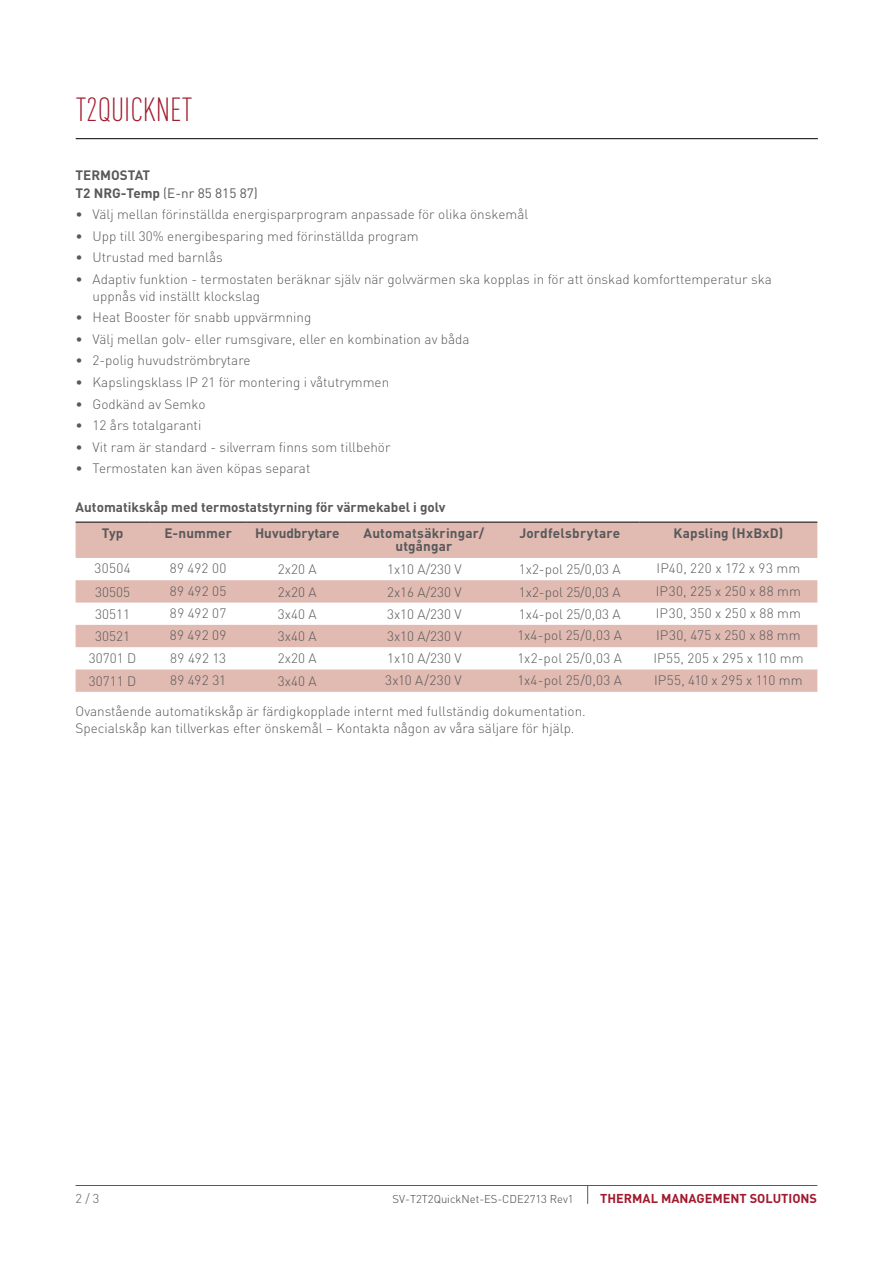
<style>
.page{position:relative;width:893px;height:1263px;background:#fff}
.page>*{position:absolute;margin:0;border:0;box-sizing:border-box;transform-origin:0 0}
.t1{font:300 33px "DIN Cond";color:#a21a2d}
.t2{font:300 13.5px/17.2px "DIN Pro";color:#58595b}
.t3{font:700 13.5px/17.2px "DIN Pro";color:#58595b}
.t4{font:300 13.5px "DIN Pro";letter-spacing:.02em;color:#58595b}
.t5{font:300 13.5px "DIN Pro";letter-spacing:.03em;color:#58595b}
.t6{font:300 13.5px "DIN Pro";letter-spacing:.025em;color:#58595b}
.t7{font:700 12.75px "DIN Pro";color:#a21a2d}
.t8{font:300 12.75px "DIN Pro";color:#58595b}
.t9{font:300 11.25px "DIN Pro";color:#414042}
.s1{font-weight:400}
</style>
<div class="page">
<hr style="left:76px;top:1185px;width:741px;height:1px;background:#58595b">
<svg style="left:587px;top:1186px;width:1px;height:18px"></svg>
<hr style="left:76px;top:138px;width:742px;height:1px;background:#000">
<svg style="left:76px;top:523px;width:741px;height:169px;fill:#e1bab1"></svg>
<hr style="left:76px;top:522px;width:74px;height:1px;background:#000">
<hr style="left:150px;top:522px;width:97px;height:1px;background:#000">
<hr style="left:247px;top:522px;width:101px;height:1px;background:#000">
<hr style="left:348px;top:522px;width:152px;height:1px;background:#000">
<hr style="left:500px;top:522px;width:139px;height:1px;background:#000">
<hr style="left:639px;top:522px;width:178px;height:1px;background:#000">
<h1 class="t1" style="left:76px;top:91px;width:117px">T2QUICKNET</h1>
<p class="t3" style="left:76px;top:166px;width:184px">TERMOSTAT<br>T2 NRG-Temp <span class="s1">(E-nr 85 815 87)</span></p>
<p class="t2" style="left:76px;top:205px;width:454px">• Välj mellan förinställda energisparprogram anpassade för olika önskemål</p>
<p class="t2" style="left:76px;top:227px;width:345px">• Upp till 30% energibesparing med förinställda program</p>
<p class="t2" style="left:76px;top:248px;width:149px">• Utrustad med barnlås</p>
<p class="t2" style="left:93px;top:270px;width:681px;text-indent:-17px">• Adaptiv funktion - termostaten beräknar själv när golvvärmen ska kopplas in för att önskad komforttemperatur ska uppnås vid inställt klockslag</p>
<p class="t2" style="left:76px;top:308px;width:237px">• Heat Booster för snabb uppvärmning</p>
<p class="t2" style="left:76px;top:330px;width:396px">• Välj mellan golv- eller rumsgivare, eller en kombination av båda</p>
<p class="t2" style="left:76px;top:351px;width:176px">• 2-polig huvudströmbrytare</p>
<p class="t2" style="left:76px;top:373px;width:315px">• Kapslingsklass IP 21 för montering i våtutrymmen</p>
<p class="t2" style="left:76px;top:394px;width:131px">• Godkänd av Semko</p>
<p class="t2" style="left:76px;top:416px;width:127px">• 12 års totalgaranti</p>
<p class="t2" style="left:76px;top:437px;width:316px">• Vit ram är standard - silverram finns som tillbehör</p>
<p class="t2" style="left:76px;top:459px;width:236px">• Termostaten kan även köpas separat</p>
<p class="t3" style="left:102px;top:493px;width:345px;line-height:26.8px;text-indent:-26px">Automatikskåp med termostatstyrning för värmekabel i golv<br>Typ</p>
<p class="t3" style="left:164px;top:524px;width:69px">E-nummer</p>
<p class="t3" style="left:255px;top:524px;width:86px">Huvudbrytare</p>
<p class="t3" style="left:364px;top:525px;width:122px;line-height:13.5px;text-align:center">Automatsäkringar/ utgångar</p>
<p class="t3" style="left:519px;top:524px;width:102px">Jordfelsbrytare</p>
<p class="t3" style="left:674px;top:524px;width:111px">Kapsling (HxBxD)</p>
<p class="t2" style="left:94px;top:559px;width:38px">30504</p>
<p class="t2" style="left:170px;top:559px;width:58px">89 492 00</p>
<p class="t2" style="left:278px;top:560px;width:40px">2x20 A</p>
<p class="t2" style="left:387px;top:560px;width:76px">1x10 A/230 V</p>
<p class="t2" style="left:519px;top:560px;width:103px">1x2-pol 25/0,03 A</p>
<p class="t4" style="left:657px;top:559px;width:145px">IP40, 220 x 172 x 93 mm</p>
<p class="t2" style="left:95px;top:582px;width:36px">30505</p>
<p class="t2" style="left:170px;top:582px;width:58px">89 492 05</p>
<p class="t2" style="left:278px;top:582px;width:40px">2x20 A</p>
<p class="t2" style="left:387px;top:582px;width:76px">2x16 A/230 V</p>
<p class="t2" style="left:519px;top:582px;width:103px">1x2-pol 25/0,03 A</p>
<p class="t5" style="left:656px;top:582px;width:147px">IP30, 225 x 250 x 88 mm</p>
<p class="t2" style="left:95px;top:605px;width:36px">30511</p>
<p class="t2" style="left:170px;top:604px;width:58px">89 492 07</p>
<p class="t2" style="left:278px;top:605px;width:40px">3x40 A</p>
<p class="t2" style="left:387px;top:605px;width:76px">3x10 A/230 V</p>
<p class="t2" style="left:519px;top:605px;width:103px">1x4-pol 25/0,03 A</p>
<p class="t5" style="left:656px;top:604px;width:147px">IP30, 350 x 250 x 88 mm</p>
<p class="t2" style="left:95px;top:627px;width:36px">30521</p>
<p class="t2" style="left:170px;top:626px;width:58px">89 492 09</p>
<p class="t2" style="left:278px;top:627px;width:40px">3x40 A</p>
<p class="t2" style="left:387px;top:627px;width:76px">3x10 A/230 V</p>
<p class="t2" style="left:518px;top:626px;width:106px">1x4-pol 25/0,03 A</p>
<p class="t6" style="left:656px;top:626px;width:146px">IP30, 475 x 250 x 88 mm</p>
<p class="t2" style="left:89px;top:649px;width:49px">30701 D</p>
<p class="t2" style="left:170px;top:649px;width:57px">89 492 13</p>
<p class="t2" style="left:278px;top:649px;width:40px">2x20 A</p>
<p class="t2" style="left:387px;top:649px;width:76px">1x10 A/230 V</p>
<p class="t4" style="left:518px;top:649px;width:106px">1x2-pol 25/0,03 A</p>
<p class="t4" style="left:653px;top:649px;width:152px">IP55, 205 x 295 x 110 mm</p>
<p class="t2" style="left:89px;top:672px;width:49px">30711 D</p>
<p class="t2" style="left:170px;top:671px;width:57px">89 492 31</p>
<p class="t2" style="left:278px;top:672px;width:40px">3x40 A</p>
<p class="t2" style="left:385px;top:671px;width:78px">3x10 A/230 V</p>
<p class="t2" style="left:518px;top:671px;width:106px">1x4-pol 25/0,03 A</p>
<p class="t2" style="left:654px;top:671px;width:150px">IP55, 410 x 295 x 110 mm</p>
<p class="t2" style="left:76px;top:702px;width:512px">Ovanstående automatikskåp är färdigkopplade internt med fullständig dokumentation.<br>Specialskåp kan tillverkas efter önskemål – Kontakta någon av våra säljare för hjälp.</p>
<p class="t8" style="left:76px;top:1190px;width:25px">2 / 3</p>
<p class="t9" style="left:393px;top:1191px;width:183px">SV-T2T2QuickNet-ES-CDE2713 Rev1</p>
<p class="t7" style="left:600px;top:1190px;width:218px">THERMAL MANAGEMENT SOLUTIONS</p>
</div>
